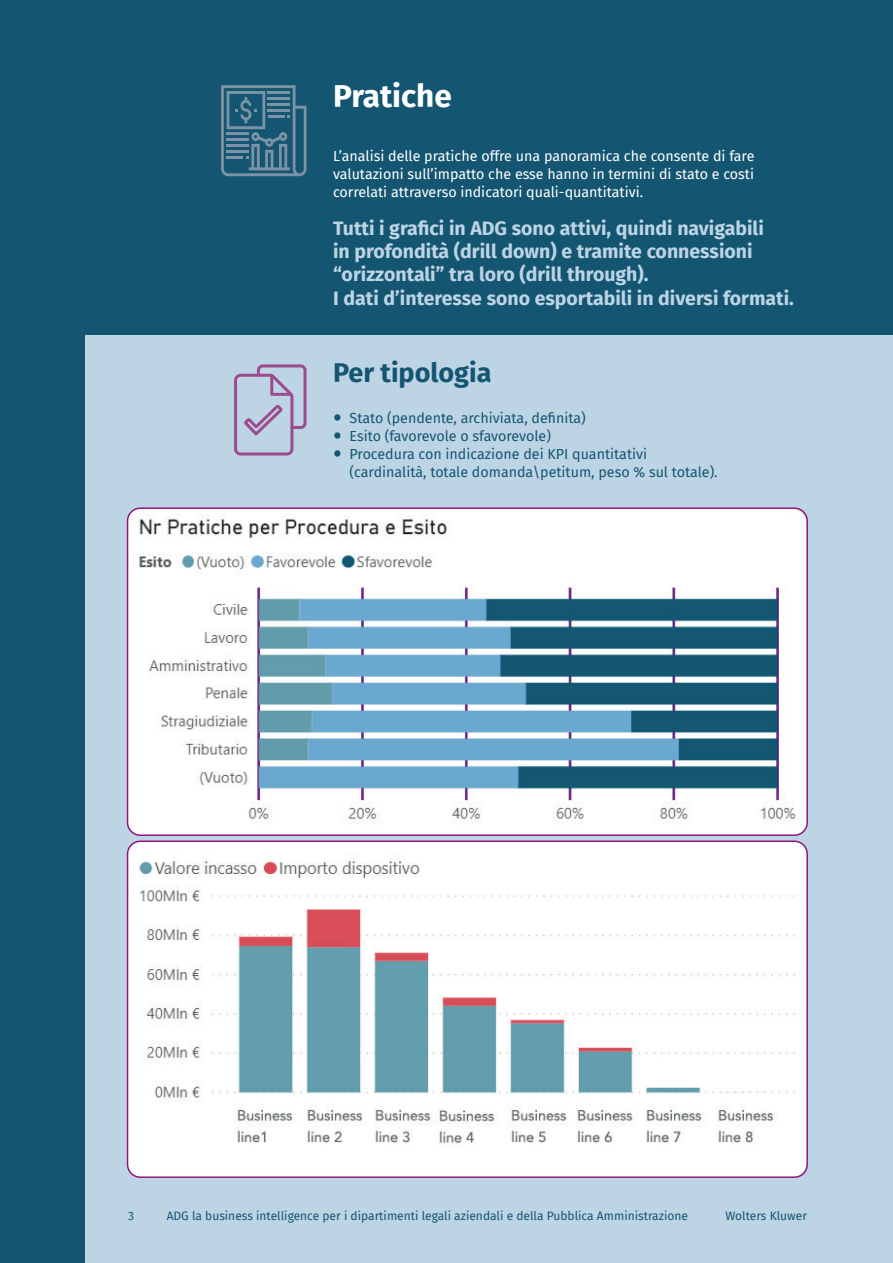
<style>
.page{position:relative;width:893px;height:1263px;background:#145671}
.page>*{position:absolute;margin:0;border:0;box-sizing:border-box;transform-origin:0 0}
.t1{font:700 31.5px "Fira Sans";color:#fff}
.t2{font:700 27px "Fira Sans";color:#145671}
.t3{font:700 19.5px/23.4px "Fira Sans";color:#bdd4e5}
.t4{font:14.25px/18px "Fira Sans";color:#fff;text-align:justify}
.t5{font:14.25px/18px "Fira Sans";color:#145671}
.t6{font:12px "Fira Sans";color:#145671}
.s1{font-size:27px}
</style>
<div class="page">
<div style="left:85px;top:336px;width:807px;height:927px;background:#bdd4e5"></div>
<img style="left:128px;top:510px;width:677px;height:325px">
<div style="left:127px;top:507px;width:681px;height:329px;border:2px solid #8e177c;border-radius:13px"></div>
<img style="left:128px;top:843px;width:677px;height:334px">
<div style="left:127px;top:840px;width:681px;height:338px;border:2px solid #8e177c;border-radius:13px"></div>
<svg style="left:221px;top:85px;width:85px;height:91px"></svg>
<svg style="left:234px;top:364px;width:72px;height:92px"></svg>
<h1 class="t1" style="left:333px;top:70px;width:120px">Pratiche</h1>
<p class="t4" style="left:333px;top:147px;width:423px">L’analisi delle pratiche offre una panoramica che consente di fare valutazioni sull’impatto che esse hanno in termini di stato e costi correlati attraverso indicatori quali-quantitativi.</p>
<p class="t3" style="left:333px;top:215px;width:462px">Tutti i grafici in ADG sono attivi, quindi navigabili<br>in profondità (drill down) e tramite connessioni “orizzontali” tra loro (drill through).<br>I dati d’interesse sono esportabili in diversi formati.</p>
<h2 class="t2" style="left:333px;top:350px;width:160px">Per tipologia</h2>
<p class="t5" style="left:333px;top:409px;width:254px"><span class="s1">•</span> Stato (pendente, archiviata, definita)</p>
<p class="t5" style="left:333px;top:427px;width:219px"><span class="s1">•</span> Esito (favorevole o sfavorevole)</p>
<p class="t5" style="left:350px;top:445px;width:370px;text-indent:-16px"><span class="s1">•</span> Procedura con indicazione dei KPI quantitativi (cardinalità, totale domanda\petitum, peso % sul totale).</p>
<p class="t6" style="left:128px;top:1207px;width:7px">3</p>
<p class="t6" style="left:167px;top:1207px;width:523px">ADG la business intelligence per i dipartimenti legali aziendali e della Pubblica Amministrazione</p>
<p class="t6" style="left:725px;top:1207px;width:83px">Wolters Kluwer</p>
</div>
